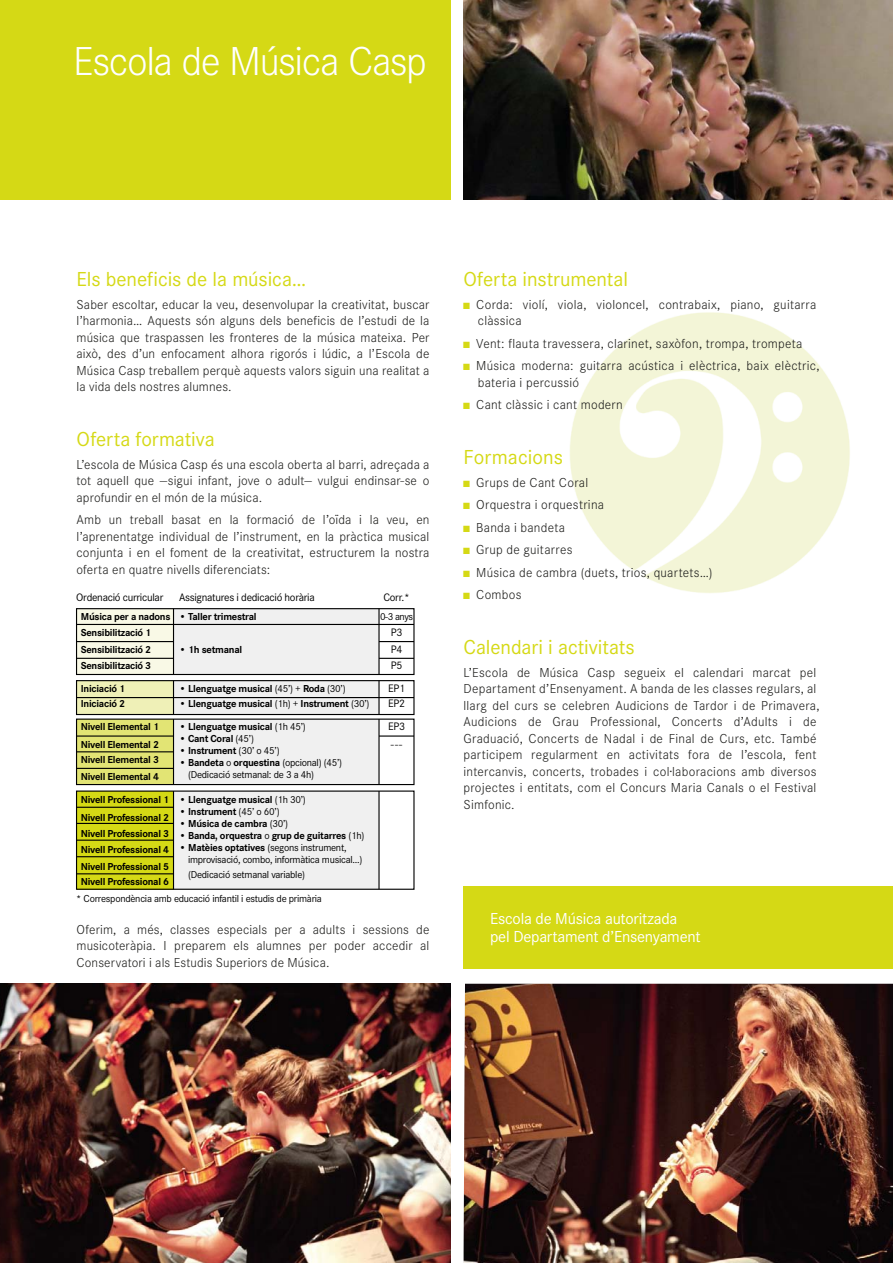
<style>
.page{position:relative;width:893px;height:1263px;background:#fff}
.page>*{position:absolute;margin:0;border:0;box-sizing:border-box;transform-origin:0 0}
.t1{font:300 42px "Corporate S";letter-spacing:-.035em;color:#fff}
.t2{font:21px "Corporate S";letter-spacing:-.005em;color:#d5d915}
.t3{font:16.5px/18px "Corporate S";letter-spacing:-.015em;color:#fff}
.t4{font:300 13.5px/16.5px "Corporate S";letter-spacing:.02em;color:#1d1d1b;text-align:justify}
.t5{font:11.25px "Corporate S";letter-spacing:-.025em;color:#000}
.t6{font:700 10.5px/16.2px "Corporate S";letter-spacing:-.025em;color:#000;text-align:justify}
.t7{font:10.5px/12px "Corporate S";letter-spacing:-.025em;color:#000}
.s1{font-weight:400}
.s2{font-weight:700}
.s3{font-family:"Arial Narrow";font-weight:400;color:#d5d915}
</style>
<div class="page">
<img style="left:570px;top:312px;width:280px;height:281px">
<div style="left:0;top:0;width:451px;height:200px;background:#d5d915"></div>
<img style="left:0;top:984px;width:451px;height:279px">
<img style="left:463px;top:0;width:430px;height:200px">
<img style="left:464px;top:984px;width:429px;height:279px">
<div style="left:463px;top:886px;width:430px;height:82px;background:#d5d915"></div>
<div style="left:174px;top:791px;width:205px;height:98px;background:#f0f0f0"></div>
<div style="left:174px;top:719px;width:205px;height:65px;background:#f0f0f0"></div>
<div style="left:174px;top:681px;width:205px;height:33px;background:#f0f0f0"></div>
<div style="left:174px;top:609px;width:205px;height:65px;background:#f0f0f0"></div>
<div style="left:77px;top:609px;width:97px;height:65px;background:#f9f9e6"></div>
<div style="left:77px;top:681px;width:97px;height:33px;background:#eff0b7"></div>
<div style="left:77px;top:719px;width:97px;height:65px;background:#e2e474"></div>
<div style="left:77px;top:791px;width:97px;height:98px;background:#d5d915"></div>
<div style="left:76px;top:608px;width:339px;height:67px;border:1px solid #000"></div>
<div style="left:76px;top:680px;width:339px;height:35px;border:1px solid #000"></div>
<div style="left:76px;top:718px;width:339px;height:67px;border:1px solid #000"></div>
<div style="left:76px;top:790px;width:339px;height:100px;border:1px solid #000"></div>
<hr style="left:173px;top:609px;width:1px;height:65px;background:#000">
<hr style="left:173px;top:681px;width:1px;height:33px;background:#000">
<hr style="left:173px;top:719px;width:1px;height:65px;background:#000">
<hr style="left:173px;top:791px;width:1px;height:98px;background:#000">
<hr style="left:378px;top:609px;width:2px;height:65px;background:#000">
<hr style="left:378px;top:681px;width:2px;height:33px;background:#000">
<hr style="left:378px;top:719px;width:2px;height:65px;background:#000">
<hr style="left:378px;top:791px;width:2px;height:98px;background:#000">
<hr style="left:77px;top:624px;width:337px;height:1px;background:#000">
<hr style="left:77px;top:641px;width:97px;height:1px;background:#000">
<hr style="left:77px;top:658px;width:97px;height:1px;background:#000">
<hr style="left:77px;top:697px;width:337px;height:1px;background:#000">
<hr style="left:379px;top:641px;width:35px;height:1px;background:#000">
<hr style="left:379px;top:658px;width:35px;height:1px;background:#000">
<hr style="left:77px;top:735px;width:97px;height:2px;background:#000">
<hr style="left:379px;top:735px;width:35px;height:2px;background:#000">
<hr style="left:77px;top:751px;width:97px;height:1px;background:#000">
<hr style="left:77px;top:768px;width:97px;height:1px;background:#000">
<hr style="left:77px;top:807px;width:97px;height:1px;background:#000">
<hr style="left:77px;top:823px;width:97px;height:1px;background:#000">
<hr style="left:77px;top:839px;width:97px;height:2px;background:#000">
<hr style="left:77px;top:856px;width:97px;height:1px;background:#000">
<hr style="left:77px;top:873px;width:97px;height:1px;background:#000">
<h1 class="t1" style="left:73px;top:38px;width:355px">Escola de Música Casp</h1>
<h2 class="t2" style="left:77px;top:268px;width:231px">Els beneficis de la música…</h2>
<p class="t4" style="left:77px;top:296px;width:354px">Saber escoltar, educar la veu, desenvolupar la creativitat, buscar l’harmonia… Aquests són alguns dels beneficis de l’estudi de la música que traspassen les fronteres de la música mateixa. Per això, des d’un enfocament alhora rigorós i lúdic, a l’Escola de Música Casp treballem perquè aquests valors siguin una realitat a la vida dels nostres alumnes.</p>
<h2 class="t2" style="left:77px;top:428px;width:140px">Oferta formativa</h2>
<p class="t4" style="left:77px;top:456px;width:354px">L’escola de Música Casp és una escola oberta al barri, adreçada a tot aquell que —sigui infant, jove o adult— vulgui endinsar-se o aprofundir en el món de la música.</p>
<p class="t4" style="left:77px;top:512px;width:354px">Amb un treball basat en la formació de l’oïda i la veu, en l’aprenentatge individual de l’instrument, en la pràctica musical conjunta i en el foment de la creativitat, estructurem la nostra oferta en quatre nivells diferenciats:</p>
<p class="t5" style="left:76px;top:591px;width:89px">Ordenació curricular</p>
<p class="t5" style="left:179px;top:591px;width:137px">Assignatures i dedicació horària</p>
<p class="t5" style="left:383px;top:591px;width:28px">Corr.*</p>
<p class="t6" style="left:81px;top:609px;width:177px">Música per a nadons • Taller trimestral</p>
<p class="t7" style="left:380px;top:611px;width:34px">0-3 anys</p>
<p class="t6" style="left:81px;top:641px;width:72px">Sensibilització 2</p>
<p class="t6" style="left:179px;top:641px;width:65px">• 1h setmanal</p>
<p class="t5" style="left:391px;top:643px;width:13px">P4</p>
<p class="t6" style="left:81px;top:680px;width:46px">Iniciació 1</p>
<p class="t6" style="left:179px;top:680px;width:168px">• Llenguatge musical <span class="s1">(45’) +</span> Roda <span class="s1">(30’)</span></p>
<p class="t5" style="left:388px;top:682px;width:18px">EP1</p>
<p class="t6" style="left:81px;top:696px;width:46px">Iniciació 2</p>
<p class="t6" style="left:179px;top:696px;width:192px">• Llenguatge musical <span class="s1">(1h) +</span> Instrument <span class="s1">(30’)</span></p>
<p class="t5" style="left:388px;top:697px;width:18px">EP2</p>
<p class="t6" style="left:81px;top:719px;width:80px">Nivell Elemental 1</p>
<p class="t6" style="left:179px;top:719px;width:128px">• Llenguatge musical <span class="s1">(1h 45’)</span></p>
<p class="t6" style="left:179px;top:731px;width:76px">• Cant Coral <span class="s1">(45’)</span></p>
<p class="t6" style="left:179px;top:743px;width:102px">• Instrument <span class="s1">(30’ o 45’)</span></p>
<p class="t7" style="left:188px;top:757px;width:156px;text-indent:-9px"><span class="s2">• Bandeta</span> o <span class="s2">orquestina</span> (opcional) (45’) (Dedicació setmanal: de 3 a 4h)</p>
<p class="t6" style="left:81px;top:625px;width:72px">Sensibilització 1</p>
<p class="t5" style="left:391px;top:626px;width:13px">P3</p>
<p class="t6" style="left:81px;top:658px;width:72px">Sensibilització 3</p>
<p class="t5" style="left:391px;top:659px;width:13px">P5</p>
<p class="t5" style="left:388px;top:720px;width:18px">EP3</p>
<p class="t6" style="left:81px;top:736px;width:80px">Nivell Elemental 2<br>Nivell Elemental 3<br>Nivell Elemental 4</p>
<p class="t6" style="left:81px;top:792px;width:227px">Nivell Professional 1 • Llenguatge musical <span class="s1">(1h 30’)</span></p>
<p class="t6" style="left:179px;top:804px;width:102px">• Instrument <span class="s1">(45’ o 60’)</span></p>
<p class="t6" style="left:179px;top:816px;width:111px">• Música de cambra <span class="s1">(30’)</span></p>
<p class="t6" style="left:179px;top:828px;width:187px">• Banda, orquestra <span class="s1">o</span> grup de guitarres <span class="s1">(1h)</span></p>
<p class="t7" style="left:188px;top:842px;width:176px;text-indent:-9px"><span class="s2">• Matèies optatives</span> (segons instrument, improvisació, combo, informàtica musical…)</p>
<p class="t7" style="left:188px;top:869px;width:119px">(Dedicació setmanal variable)</p>
<p class="t5" style="left:391px;top:738px;width:13px">---</p>
<p class="t6" style="left:81px;top:809px;width:90px">Nivell Professional 2<br>Nivell Professional 3<br>Nivell Professional 4<br>Nivell Professional 5</p>
<p class="t6" style="left:81px;top:873px;width:90px">Nivell Professional 6</p>
<p class="t7" style="left:76px;top:893px;width:247px">* Correspondència amb educació infantil i estudis de primària</p>
<p class="t4" style="left:77px;top:921px;width:354px">Oferim, a més, classes especials per a adults i sessions de musicoteràpia. I preparem els alumnes per poder accedir al Conservatori i als Estudis Superiors de Música.</p>
<h2 class="t2" style="left:463px;top:268px;width:166px">Oferta instrumental</h2>
<p class="t4" style="left:478px;top:296px;width:340px;text-indent:-14px"><span class="s3">■</span> Corda: violí, viola, violoncel, contrabaix, piano, guitarra clàssica</p>
<p class="t4" style="left:463px;top:335px;width:340px"><span class="s3">■</span> Vent: flauta travessera, clarinet, saxòfon, trompa, trompeta</p>
<p class="t4" style="left:478px;top:358px;width:343px;text-indent:-14px"><span class="s3">■</span> Música moderna: guitarra acústica i elèctrica, baix elèctric, bateria i percussió</p>
<p class="t4" style="left:463px;top:397px;width:161px"><span class="s3">■</span> Cant clàssic i cant modern</p>
<h2 class="t2" style="left:463px;top:446px;width:101px">Formacions</h2>
<p class="t4" style="left:463px;top:474px;width:126px"><span class="s3">■</span> Grups de Cant Coral</p>
<p class="t4" style="left:463px;top:497px;width:142px"><span class="s3">■</span> Orquestra i orquestrina</p>
<p class="t4" style="left:463px;top:519px;width:103px"><span class="s3">■</span> Banda i bandeta</p>
<p class="t4" style="left:463px;top:542px;width:110px"><span class="s3">■</span> Grup de guitarres</p>
<p class="t4" style="left:463px;top:564px;width:251px"><span class="s3">■</span> Música de cambra (duets, trios, quartets…)</p>
<p class="t4" style="left:463px;top:587px;width:60px"><span class="s3">■</span> Combos</p>
<h2 class="t2" style="left:463px;top:635px;width:173px">Calendari i activitats</h2>
<p class="t4" style="left:463px;top:664px;width:358px;text-align:left">L’Escola de Música Casp segueix el calendari marcat pel Departament d’Ensenyament. A banda de les classes regulars, al llarg del curs se celebren Audicions de Tardor i de Primavera, Audicions de Grau Professional, Concerts d’Adults i de Graduació, Concerts de Nadal i de Final de Curs, etc. També participem regularment en activitats fora de l’escola, fent intercanvis, concerts, trobades i col·laboracions amb diversos projectes i entitats, com el Concurs Maria Canals o el Festival Simfonic.</p>
<p class="t3" style="left:490px;top:910px;width:212px">Escola de Música autoritzada pel Departament d’Ensenyament</p>
</div>
